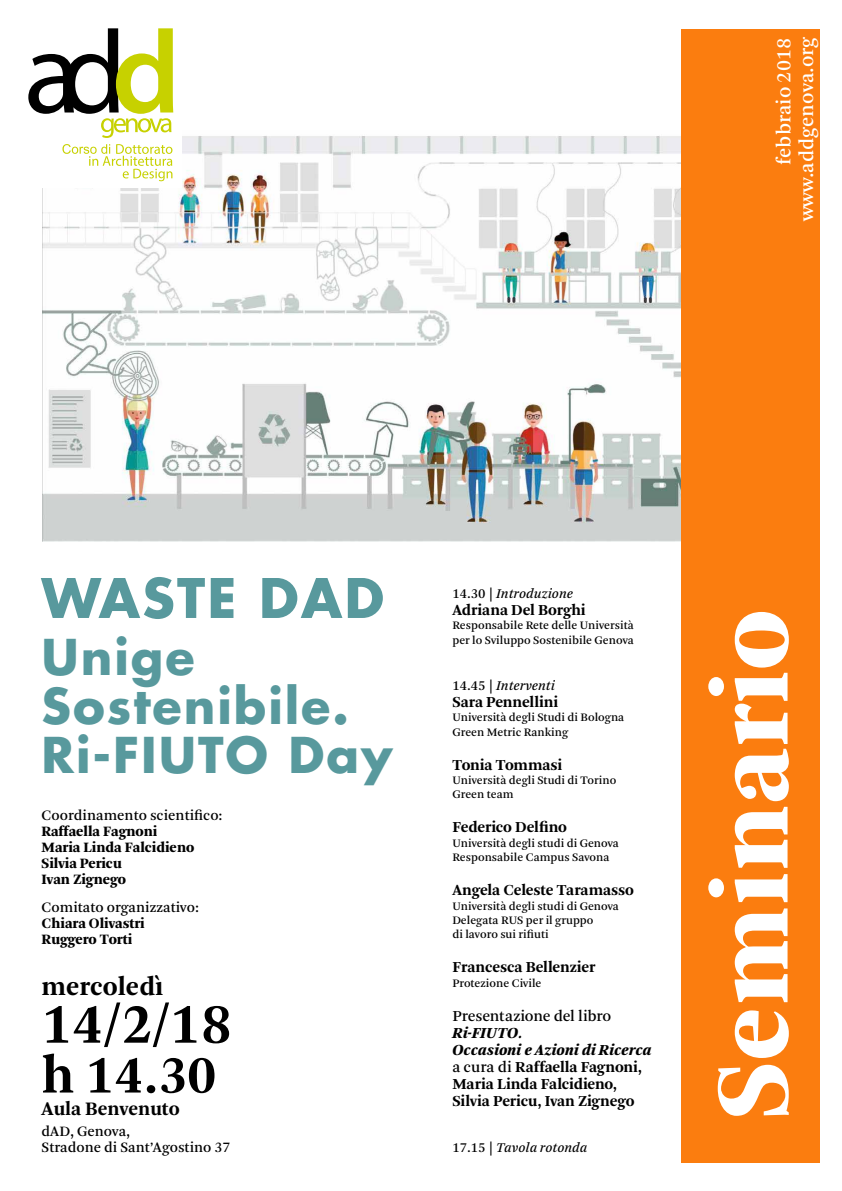
<style>
.page{position:relative;width:842px;height:1191px;background:#fff}
.page>*{position:absolute;margin:0;border:0;box-sizing:border-box;transform-origin:0 0}
.t1{font:900 109.7px "Arnhem";letter-spacing:.01em;color:#fff}
.t2{font:700 58.3px "Arnhem";color:#000}
.t3{font:700 55px "Arnhem";color:#000}
.t4{font:700 53px "Futura Std";letter-spacing:.04em;color:#58999d}
.t5{font:700 48px/49px "Futura Std";letter-spacing:.04em;color:#58999d}
.t6{font:700 27.2px "Arnhem";color:#000}
.t7{font:21px "Arnhem";color:#fff}
.t8{font:700 20px "Arnhem";color:#000}
.t9{font:700 16px/17px "Arnhem";letter-spacing:-.005em;color:#000}
.t10{font:16px "Arnhem";letter-spacing:-.015em;color:#000}
.t11{font:900 15px/16px "Arnhem";color:#000}
.t12{font:15px/16px "Arnhem";color:#000}
.t13{font:italic 14px "Arnhem";color:#000}
.t14{font:12px/14.4px "Arnhem";color:#000}
.s1{font-style:normal}
.s2{font-weight:900;font-style:italic}
.s3{font-weight:400}
</style>
<div class="page">
<img style="left:43px;top:136px;width:638px;height:405px">
<div style="left:681px;top:29px;width:139px;height:1133px;background:#fb7d0f"></div>
<div style="left:29px;top:128px;width:152px;height:60px;background:#fff"></div>
<svg style="left:28px;top:28px;width:145px;height:110px"></svg>
<svg style="left:62px;top:144px;width:110px;height:37px"></svg>
<h3 class="t7" style="left:795px;top:221px;width:186px;rotate:-90deg">www.addgenova.org</h3>
<h3 class="t7" style="left:772px;top:165px;width:128px;rotate:-90deg">febbraio 2018</h3>
<h3 class="t4" style="left:42px;top:563px;width:344px">WASTE DAD</h3>
<h3 class="t5" style="left:42px;top:632px;width:352px">Unige<br>Sostenibile.<br>Ri-FIUTO Day</h3>
<p class="t12" style="left:42px;top:807px;width:182px">Coordinamento scientifico:</p>
<p class="t11" style="left:42px;top:823px;width:154px">Raffaella Fagnoni<br>Maria Linda Falcidieno<br>Silvia Pericu<br>Ivan Zignego</p>
<p class="t12" style="left:42px;top:899px;width:159px">Comitato organizzativo:</p>
<p class="t11" style="left:42px;top:915px;width:105px">Chiara Olivastri<br>Ruggero Torti</p>
<h3 class="t6" style="left:42px;top:971px;width:123px">mercoledì</h3>
<h2 class="t2" style="left:42px;top:991px;width:191px">14/2/18</h2>
<h3 class="t3" style="left:42px;top:1044px;width:176px">h 14.30</h3>
<h3 class="t8" style="left:42px;top:1097px;width:140px">Aula Benvenuto</h3>
<p class="t12" style="left:42px;top:1123px;width:190px">dAD, Genova,<br>Stradone di Sant’Agostino 37</p>
<p class="t13" style="left:452px;top:585px;width:122px"><span class="s1">14.30 |</span> Introduzione</p>
<h3 class="t9" style="left:452px;top:601px;width:135px">Adriana Del Borghi</h3>
<p class="t14" style="left:452px;top:618px;width:183px">Responsabile Rete delle Università per lo Sviluppo Sostenibile Genova</p>
<p class="t13" style="left:452px;top:677px;width:104px"><span class="s1">14.45 |</span> Interventi</p>
<h3 class="t9" style="left:452px;top:693px;width:107px">Sara Pennellini</h3>
<p class="t14" style="left:452px;top:710px;width:173px">Università degli Studi di Bologna<br>Green Metric Ranking</p>
<h3 class="t9" style="left:452px;top:756px;width:111px">Tonia Tommasi</h3>
<p class="t14" style="left:452px;top:773px;width:165px">Università degli Studi di Torino<br>Green team</p>
<h3 class="t9" style="left:452px;top:819px;width:116px">Federico Delfino</h3>
<p class="t14" style="left:452px;top:836px;width:168px">Università degli studi di Genova<br>Responsabile Campus Savona</p>
<h3 class="t9" style="left:452px;top:882px;width:183px">Angela Celeste Taramasso</h3>
<p class="t14" style="left:452px;top:899px;width:168px">Università degli studi di Genova<br>Delegata RUS per il gruppo<br>di lavoro sui rifiuti</p>
<h3 class="t9" style="left:452px;top:959px;width:144px">Francesca Bellenzier</h3>
<p class="t14" style="left:452px;top:976px;width:91px">Protezione Civile</p>
<h3 class="t10" style="left:452px;top:1007px;width:160px">Presentazione del libro</h3>
<h3 class="t9" style="left:452px;top:1024px;width:201px"><span class="s2">Ri-FIUTO.<br>Occasioni e Azioni di Ricerca </span><span class="s3">a cura di</span> Raffaella Fagnoni,<br>Maria Linda Falcidieno,<br>Silvia Pericu, Ivan Zignego</h3>
<p class="t13" style="left:452px;top:1139px;width:137px"><span class="s1">17.15 |</span> Tavola rotonda</p>
<h1 class="t1" style="left:691px;top:1118px;width:510px;rotate:-90deg">Seminario</h1>
</div>
